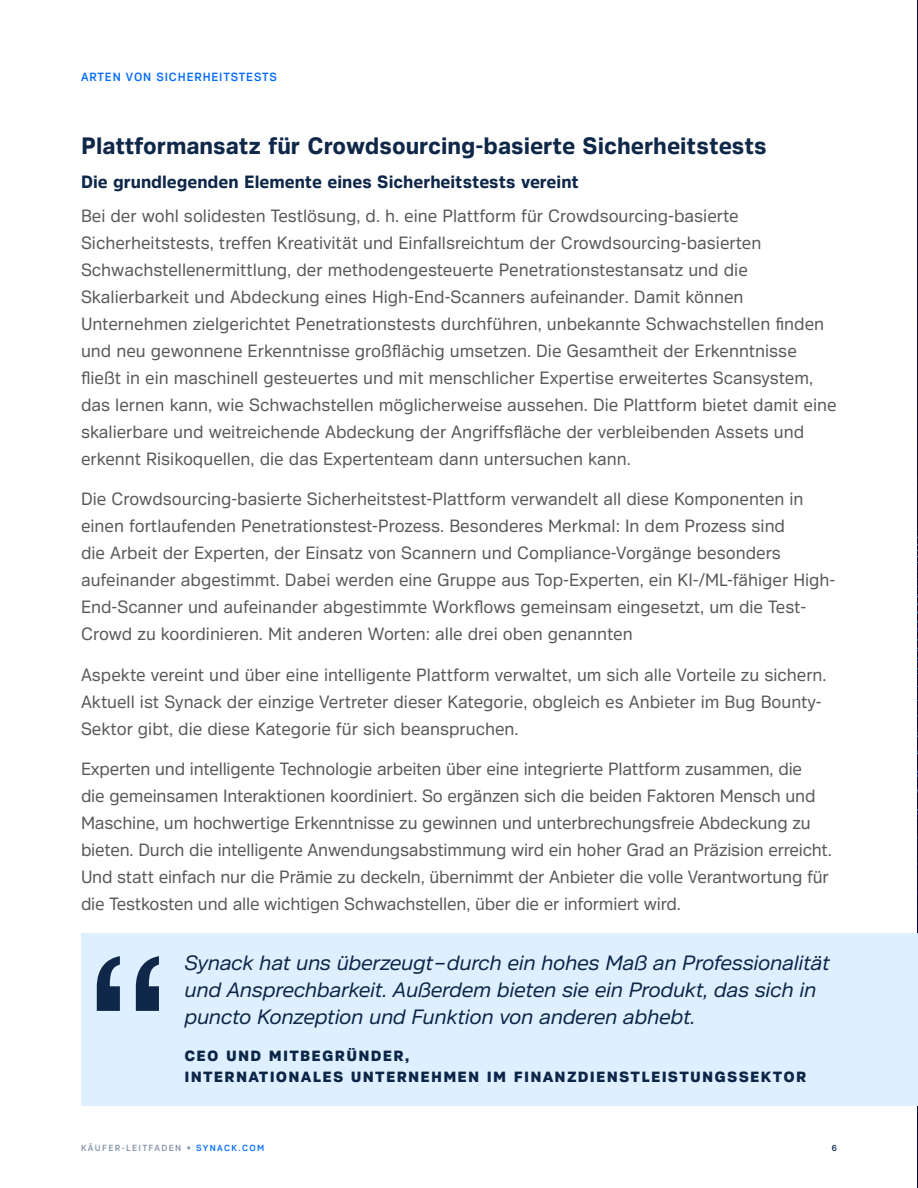
<style>
.page{position:relative;width:918px;height:1188px;background:#fff}
.page>*{position:absolute;margin:0;border:0;box-sizing:border-box;transform-origin:0 0}
.t1{font:240.9px "Crique Grotesk";color:#0f2749}
.t2{font:700 24px "Crique Grotesk";color:#0f2749}
.Pull_Quote_Dark_Left{font:italic 21px/27px "Crique Grotesk Display";letter-spacing:-.02em;color:#0c2648}
.t3{font:18px/27px "Crique Grotesk";color:#58595b}
.t4{font:700 18px "Crique Grotesk";color:#0f2749}
.Pull_Quote_Dark_Left-2{font:800 15px "Crique Grotesk Display";letter-spacing:.08em;color:#0c2648}
.Eyebrow_Dark_Left{font:500 12px "Crique Grotesk";letter-spacing:.07em;color:#006bff}
.t5{font:500 9px "Crique Grotesk";letter-spacing:.15em;color:#8695ab}
.t6{font:500 9px "Crique Grotesk";color:#0c2648}
.s1{color:#57585a}
.s2{color:#006bff}
</style>
<div class="page">
<img style="left:917px;top:0;width:1px;height:1188px">
<div style="left:81px;top:933px;width:837px;height:172px;background:#deefff"></div>
<p class="Eyebrow_Dark_Left" style="left:81px;top:70px;width:197px">ARTEN VON SICHERHEITSTESTS</p>
<p class="t2" style="left:81px;top:132px;width:687px">Plattformansatz für Crowdsourcing-basierte Sicherheitstests</p>
<p class="t4" style="left:81px;top:171px;width:499px">Die grundlegenden Elemente eines Sicherheitstests vereint</p>
<p class="t3" style="left:81px;top:202px;width:757px">Bei der wohl solidesten Testlösung, d. h. eine Plattform für Crowdsourcing-basierte Sicherheitstests, treffen Kreativität und Einfallsreichtum der Crowdsourcing-basierten Schwachstellenermittlung, der methodengesteuerte Penetrationstestansatz und die Skalierbarkeit und Abdeckung eines High-End-Scanners aufeinander. Damit können Unternehmen zielgerichtet Penetrationstests durchführen, unbekannte Schwachstellen finden und neu gewonnene Erkenntnisse großflächig umsetzen. Die Gesamtheit der Erkenntnisse fließt in ein maschinell gesteuertes und mit menschlicher Expertise erweitertes Scansystem, das lernen kann, wie Schwachstellen möglicherweise aussehen. Die Plattform bietet damit eine skalierbare und weitreichende Abdeckung der Angriffsfläche der verbleibenden Assets und erkennt Risikoquellen, die das Expertenteam dann untersuchen kann.</p>
<p class="t3" style="left:81px;top:485px;width:756px">Die Crowdsourcing-basierte Sicherheitstest-Plattform verwandelt all diese Komponenten in einen fortlaufenden Penetrationstest-Prozess. Besonderes Merkmal: In dem Prozess sind<br>die Arbeit der Experten, der Einsatz von Scannern und Compliance-Vorgänge besonders aufeinander abgestimmt. Dabei werden eine Gruppe aus Top-Experten, ein KI-/ML-fähiger High-End-Scanner und aufeinander abgestimmte Workflows gemeinsam eingesetzt, um die Test-Crowd zu koordinieren. Mit anderen Worten: alle drei oben genannten</p>
<p class="t3" style="left:81px;top:661px;width:747px">Aspekte vereint und über eine intelligente Plattform verwaltet, um sich alle Vorteile zu sichern.<br>Aktuell ist Synack der einzige Vertreter dieser Kategorie, obgleich es Anbieter im Bug Bounty-<br>Sektor gibt, die diese Kategorie für sich beanspruchen.</p>
<p class="t3" style="left:81px;top:755px;width:752px">Experten und intelligente Technologie arbeiten über eine integrierte Plattform zusammen, die<br>die gemeinsamen Interaktionen koordiniert. So ergänzen sich die beiden Faktoren Mensch und Maschine, um hochwertige Erkenntnisse zu gewinnen und unterbrechungsfreie Abdeckung zu bieten. Durch die intelligente Anwendungsabstimmung wird ein hoher Grad an Präzision erreicht.<br>Und statt einfach nur die Prämie zu deckeln, übernimmt der Anbieter die volle Verantwortung für die Testkosten und alle wichtigen Schwachstellen, über die er informiert wird<span class="s1">.</span></p>
<p class="t1" style="left:81px;top:908px;width:94px">“</p>
<p class="Pull_Quote_Dark_Left" style="left:184px;top:949px;width:647px">Synack hat uns überzeugt–durch ein hohes Maß an Professionalität und Ansprechbarkeit. Außerdem bieten sie ein Produkt, das sich in puncto Konzeption und Funktion von anderen abhebt.</p>
<p class="Pull_Quote_Dark_Left-2" style="left:184px;top:1048px;width:227px">CEO UND MITBEGRÜNDER,</p>
<p class="Pull_Quote_Dark_Left-2" style="left:184px;top:1069px;width:623px">INTERNATIONALES UNTERNEHMEN IM FINANZDIENSTLEISTUNGSSEKTOR</p>
<p class="t5" style="left:81px;top:1143px;width:185px">KÄUFER-LEITFADEN • <span class="s2">SYNACK.COM</span></p>
<p class="t6" style="left:832px;top:1143px;width:7px">6</p>
</div>
